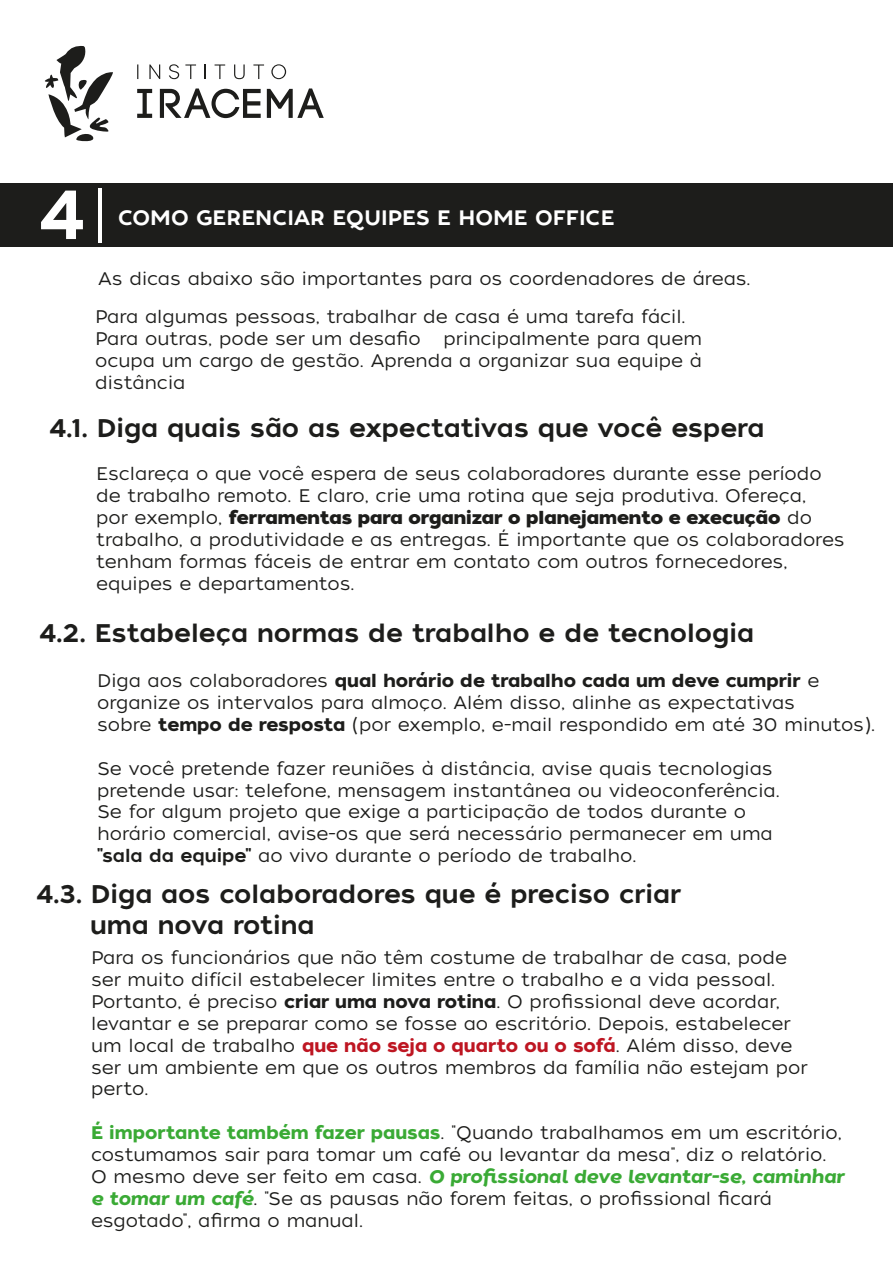
<style>
.page{position:relative;width:893px;height:1263px;background:#fff}
.page>*{position:absolute;margin:0;border:0;box-sizing:border-box;transform-origin:0 0}
.t1{font:69.15px "Tide Sans 500 Dudette";color:#fff}
.t2{font:25.5px/30.6px "Tide Sans 500 Dudette";color:#1d1d1b}
.t3{font:20.85px "Tide Sans 500 Dudette";color:#fff}
.t4{font:18.15px/21.9px "Tide Sans 300 Lil Kahuna";color:#1d1d1b}
.t5{font:italic 18.15px "Tide Sans 600 Bunny";color:#3aaa35}
.t6{font:18.15px "Tide Sans 700 Mondo";color:#1d1d1b}
.t7{font:18.15px "Tide Sans 600 Bunny";color:#1d1d1b}
.s1{font-family:"Tide Sans 300 Lil Kahuna"}
.s2{font-family:"Tide Sans 600 Bunny"}
.s3{font-family:"Tide Sans 500 Dudette"}
.s4{font-family:"Tide Sans 600 Bunny";color:#be1622}
.s5{font-family:"Tide Sans 600 Bunny";color:#3aaa35}
.s6{font-family:"Tide Sans 300 Lil Kahuna";font-style:normal;color:#1d1d1b}
.s7{font-family:"Tide Sans 600 Bunny";font-style:italic;color:#3aaa35}
</style>
<div class="page">
<div style="left:0;top:183px;width:893px;height:64px;background:#1d1d1b"></div>
<svg style="left:45px;top:46px;width:68px;height:96px"></svg>
<svg style="left:137px;top:89px;width:15px;height:29px"></svg>
<svg style="left:160px;top:88px;width:101px;height:30px"></svg>
<svg style="left:267px;top:88px;width:57px;height:30px"></svg>
<svg style="left:169px;top:64px;width:10px;height:15px"></svg>
<svg style="left:271px;top:64px;width:15px;height:15px"></svg>
<svg style="left:234px;top:64px;width:11px;height:15px"></svg>
<svg style="left:137px;top:64px;width:1px;height:15px"></svg>
<svg style="left:205px;top:64px;width:1px;height:15px"></svg>
<svg style="left:185px;top:64px;width:11px;height:15px"></svg>
<svg style="left:215px;top:64px;width:10px;height:15px"></svg>
<svg style="left:253px;top:64px;width:11px;height:15px"></svg>
<svg style="left:149px;top:64px;width:11px;height:15px"></svg>
<hr style="left:98px;top:188px;width:3px;height:54px;background:#fff">
<h1 class="t1" style="left:39px;top:171px;width:48px">4</h1>
<p class="t3" style="left:118px;top:204px;width:498px">COMO GERENCIAR EQUIPES E HOME OFFICE</p>
<p class="t4" style="left:95px;top:260px;width:657px;line-height:38px">As dicas abaixo são importantes para os coordenadores de áreas.<br>Para algumas pessoas, trabalhar de casa é uma tarefa fácil.</p>
<p class="t4" style="left:95px;top:328px;width:608px;text-align:justify">Para outras, pode ser um desafio principalmente para quem ocupa um cargo de gestão. Aprenda a organizar sua equipe à distância</p>
<h2 class="t2" style="left:49px;top:414px;width:716px">4.1. Diga quais são as expectativas que você espera</h2>
<p class="t4" style="left:96px;top:463px;width:727px">Esclareça o que você espera de seus colaboradores durante esse período de trabalho remoto. E claro, crie uma rotina que seja produtiva. Ofereça,</p>
<p class="t6" style="left:96px;top:506px;width:718px"><span class="s1">por exemplo,</span> ferramentas para organizar o planejamento e execução <span class="s1">do</span></p>
<p class="t4" style="left:96px;top:529px;width:750px">trabalho, a produtividade e as entregas. É importante que os colaboradores tenham formas fáceis de entrar em contato com outros fornecedores, equipes e departamentos.</p>
<h2 class="t2" style="left:40px;top:619px;width:716px">4.2. Estabeleça normas de trabalho e de tecnologia</h2>
<p class="t7" style="left:97px;top:669px;width:724px"><span class="s1">Diga aos colaboradores</span> qual horário de trabalho cada um deve cumprir <span class="s1">e</span></p>
<p class="t4" style="left:97px;top:692px;width:779px">organize os intervalos para almoço. Além disso, alinhe as expectativas<br>sobre <span class="s2">tempo de resposta</span> (por exemplo, e-mail respondido em até 30 minutos).</p>
<p class="t4" style="left:97px;top:758px;width:684px">Se você pretende fazer reuniões à distância, avise quais tecnologias pretende usar: telefone, mensagem instantânea ou videoconferência.<br>Se for algum projeto que exige a participação de todos durante o horário comercial, avise-os que será necessário permanecer em uma <span class="s3">"sala da equipe"</span> ao vivo durante o período de trabalho.</p>
<h2 class="t2" style="left:90px;top:880px;width:593px;text-indent:-54px">4.3. Diga aos colaboradores que é preciso criar uma nova rotina</h2>
<p class="t4" style="left:91px;top:947px;width:718px">Para os funcionários que não têm costume de trabalhar de casa, pode ser muito difícil estabelecer limites entre o trabalho e a vida pessoal.<br>Portanto, é preciso <span class="s2">criar uma nova rotina</span>. O profissional deve acordar, levantar e se preparar como se fosse ao escritório. Depois, estabelecer um local de trabalho <span class="s4">que não seja o quarto ou o sofá</span>. Além disso, deve ser um ambiente em que os outros membros da família não estejam por perto.</p>
<p class="t4" style="left:91px;top:1122px;width:752px"><span class="s5">É importante também fazer pausas</span>. "Quando trabalhamos em um escritório, costumamos sair para tomar um café ou levantar da mesa", diz o relatório.</p>
<p class="t5" style="left:91px;top:1165px;width:755px"><span class="s6">O mesmo deve ser feito em casa.</span> O profissional deve levantar-se, caminhar</p>
<p class="t4" style="left:91px;top:1188px;width:682px"><span class="s7">e tomar um café</span>. "Se as pausas não forem feitas, o profissional ficará esgotado", afirma o manual.</p>
</div>
